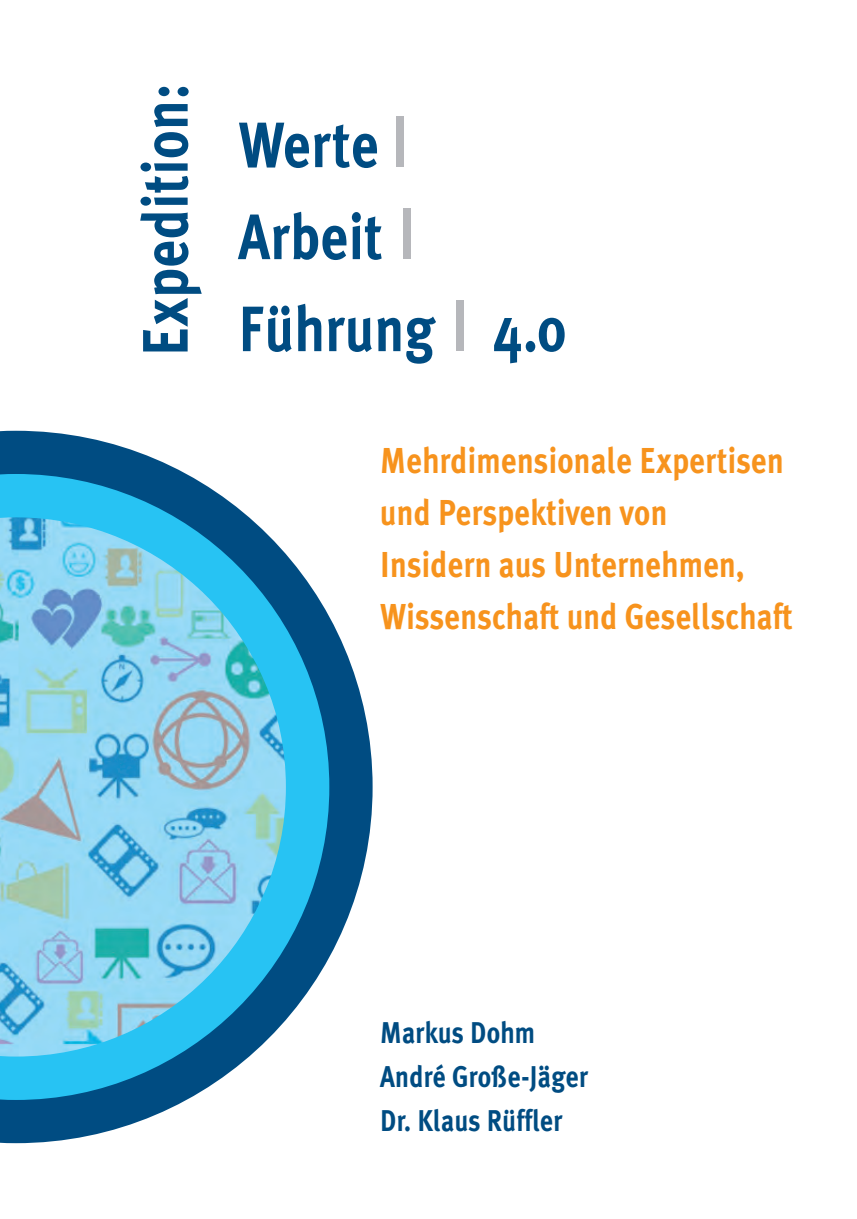
<style>
.page{position:relative;width:857px;height:1219px;background:#fff}
.page>*{position:absolute;margin:0;border:0;box-sizing:border-box;transform-origin:0 0}
.t1{font:700 64px/92px "Meta Plus";letter-spacing:.01em;color:#004c82;scale:.85 1}
.t2{font:700 36px/52px "Meta Plus";letter-spacing:.01em;color:#f7931d;scale:.85 1}
.t3{font:700 30px/44px "Meta Plus";letter-spacing:.01em;color:#004c82;scale:.85 1}
.s1{font-family:"DIN Condensed";font-size:71.6px;color:#b6b7bb}
</style>
<div class="page">
<svg style="left:0;top:431px;width:372px;height:712px"></svg>
<svg style="left:0;top:474px;width:329px;height:626px"></svg>
<img style="left:0;top:517px;width:286px;height:539px">
<h1 class="t1" style="left:119px;top:356px;width:322px;rotate:-90deg">Expedition:</h1>
<h1 class="t1" style="left:238px;top:99px;width:387px">Werte <span class="s1">I<br></span>Arbeit <span class="s1">I<br></span>Führung <span class="s1">I</span> 4.0</h1>
<p class="t2" style="left:380px;top:434px;width:486px">Mehrdimensionale Expertisen und Perspektiven von<br>Insidern aus Unternehmen,<br>Wissenschaft und Gesellschaft</p>
<p class="t3" style="left:380px;top:1011px;width:246px">Markus Dohm<br>André Große-Jäger<br>Dr. Klaus Rüffler</p>
</div>
